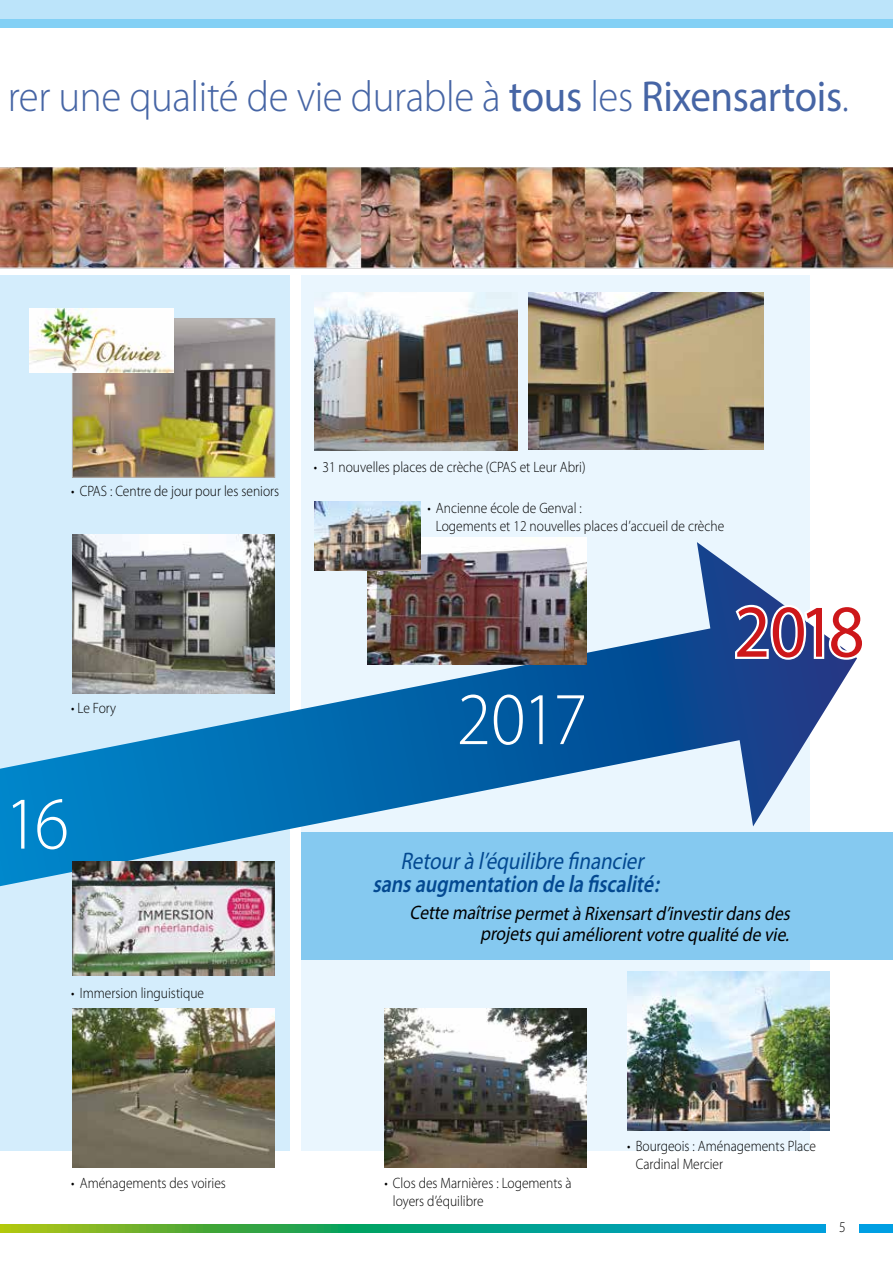
<style>
.page{position:relative;width:893px;height:1263px;background:#fff}
.page>*{position:absolute;margin:0;border:0;box-sizing:border-box;transform-origin:0 0}
.t1{font:300 75px "Myriad Pro";letter-spacing:-.05em;color:#fff;scale:.94 1}
.t2{font:75px "Myriad Pro";color:#cd171a;scale:.94 1}
.t3{font:300 43.5px "Myriad Pro";letter-spacing:-.01em;color:#4665a5;scale:.94 1}
.t4{font:italic 600 24px "Myriad Pro";color:#034991;scale:.83 1}
.t5{font:italic 24px "Myriad Pro";color:#034991;scale:.87 1}
.t6{font:italic 19.5px/21px "Myriad Pro";color:#000;text-align:right;scale:.9 1}
.t7{font:300 15px/18px "Myriad Pro";color:#000;scale:.9 1}
.s1{font-weight:400}
</style>
<div class="page">
<div style="left:0;top:276px;width:289px;height:874px;background:#d4edfc"></div>
<div style="left:302px;top:276px;width:508px;height:874px;background:#eaf6fe"></div>
<div style="left:302px;top:832px;width:591px;height:128px;background:#85c9f0"></div>
<svg style="left:0;top:1224px;width:893px;height:8px;background:#25a677"></svg>
<div style="left:0;top:0;width:893px;height:19px;background:#bce4fa"></div>
<div style="left:0;top:19px;width:893px;height:9px;background:#83d0f5"></div>
<svg style="left:0;top:542px;width:855px;height:344px"></svg>
<img style="left:315px;top:292px;width:202px;height:159px">
<img style="left:528px;top:292px;width:235px;height:158px">
<img style="left:627px;top:972px;width:203px;height:158px">
<img style="left:384px;top:1009px;width:203px;height:158px">
<img style="left:72px;top:535px;width:203px;height:158px">
<img style="left:72px;top:1009px;width:203px;height:158px">
<img style="left:74px;top:320px;width:199px;height:156px">
<div style="left:72px;top:318px;width:203px;height:160px;border:1px solid #b3b2b2"></div>
<img style="left:367px;top:538px;width:220px;height:126px">
<img style="left:72px;top:861px;width:203px;height:115px">
<img style="left:30px;top:308px;width:144px;height:64px">
<img style="left:0;top:168px;width:893px;height:108px">
<img style="left:315px;top:501px;width:105px;height:70px">
<svg style="left:731px;top:603px;width:126px;height:59px"></svg>
<div style="left:826px;top:1221px;width:33px;height:16px;background:#fff"></div>
<h2 class="t3" style="left:8px;top:72px;width:896px">rer une qualité de vie durable à <span class="s1">tous</span> les <span class="s1">Rixensartois</span>.</h2>
<p class="t7" style="left:71px;top:482px;width:233px">• CPAS : Centre de jour pour les seniors</p>
<p class="t7" style="left:71px;top:699px;width:51px">• Le Fory</p>
<h1 class="t1" style="left:5px;top:782px;width:70px">16</h1>
<p class="t7" style="left:71px;top:984px;width:149px">• Immersion linguistique</p>
<p class="t7" style="left:314px;top:458px;width:303px">• 31 nouvelles places de crèche (CPAS et Leur Abri)</p>
<p class="t7" style="left:436px;top:499px;width:322px;text-indent:-9px">• Ancienne école de Genval :<br>Logements et 12 nouvelles places d’accueil de crèche</p>
<h1 class="t1" style="left:457px;top:678px;width:140px">2017</h1>
<h1 class="t2" style="left:734px;top:585px;width:140px">2018</h1>
<h3 class="t5" style="left:401px;top:846px;width:287px">Retourà l’équilibre financier</h3>
<h3 class="t4" style="left:372px;top:868px;width:353px">sansaugmentation de lafiscalité:</h3>
<h3 class="t6" style="left:409px;top:902px;width:429px">Cette maîtrise permetà Rixensartd’investirdansdes projetsquiaméliorentvotre qualité de vie.</h3>
<p class="t7" style="left:71px;top:1174px;width:173px">• Aménagements des voiries</p>
<p class="t7" style="left:393px;top:1174px;width:200px;text-indent:-9px">• Clos des Marnières : Logements à loyers d’équilibre</p>
<p class="t7" style="left:636px;top:1137px;width:202px;text-indent:-9px">• Bourgeois : Aménagements Place<br>Cardinal Mercier</p>
<p class="t7" style="left:839px;top:1218px;width:9px">5</p>
</div>
